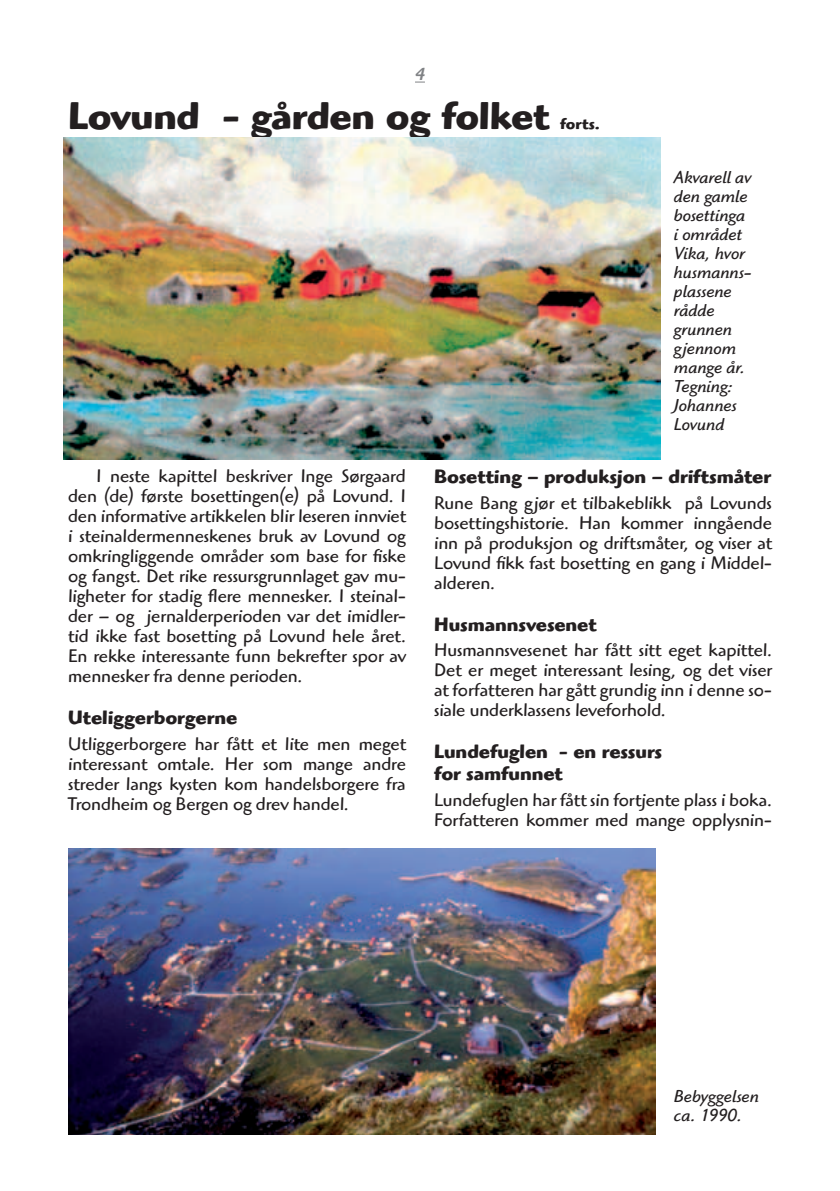
<style>
.page{position:relative;width:840px;height:1191px;background:#fff}
.page>*{position:absolute;margin:0;border:0;box-sizing:border-box;transform-origin:0 0}
.t1{font:700 40px "Highlander Std";letter-spacing:-.01em;color:#231f20}
.t2{font:700 20px/22px "Highlander Std";color:#231f20}
.t3{font:19px/20px "Highlander Std";color:#231f20;text-align:justify}
.t4{font:italic 18px/19px "Highlander Std";letter-spacing:-.005em;color:#231f20}
.t5{font:italic 500 18px "Highlander Std";color:#808285}
.t6{font:700 16px "Highlander Std";letter-spacing:.02em;color:#231f20}
</style>
<div class="page">
<img style="left:64px;top:137px;width:595px;height:322px">
<img style="left:68px;top:848px;width:587px;height:286px">
<p class="t5" style="left:415px;top:64px;width:11px">4</p>
<h1 class="t1" style="left:68px;top:92px;width:482px">Lovund - gården og folket</h1>
<p class="t6" style="left:559px;top:114px;width:41px">forts.</p>
<p class="t4" style="left:673px;top:168px;width:79px">Akvarell av den gamle bosettinga i området<br>Vika, hvor husmanns&shy;plassene rådde grunnen gjennom mange år.<br>Tegning:<br>Johannes<br>Lovund</p>
<p class="t3" style="left:68px;top:466px;width:339px;text-indent:28px">I neste kapittel beskriver Inge Sørgaard den (de) første bosettingen(e) på Lovund. I den informative artikkelen blir leseren innviet i steinaldermenneskenes bruk av Lovund og omkringliggende områder som base for fiske og fangst. Det rike ressursgrunnlaget gav mu&shy;ligheter for stadig flere mennesker. I steinal&shy;der – og jernalderperioden var det imidler&shy;tid ikke fast bosetting på Lovund hele året.<br>En rekke interessante funn bekrefter spor av mennesker fra denne perioden.</p>
<p class="t2" style="left:68px;top:706px;width:170px">Uteliggerborgerne</p>
<p class="t3" style="left:68px;top:734px;width:339px">Utliggerborgere har fått et lite men meget interessant omtale. Her som mange andre streder langs kysten kom handelsborgere fra Trondheim og Bergen og drev handel.</p>
<p class="t2" style="left:434px;top:465px;width:338px">Bosetting – produksjon – driftsmåter</p>
<p class="t3" style="left:434px;top:492px;width:339px">Rune Bang gjør et tilbakeblikk på Lovunds bosettingshistorie. Han kommer inngående inn på produksjon og driftsmåter, og viser at Lovund fikk fast bosetting en gang i Middel&shy;alderen.</p>
<p class="t2" style="left:434px;top:613px;width:164px">Husmannsvesenet</p>
<p class="t3" style="left:434px;top:640px;width:339px">Husmannsvesenet har fått sitt eget kapittel.<br>Det er meget interessant lesing, og det viser at forfatteren har gått grundig inn i denne so&shy;siale underklassens leveforhold.</p>
<p class="t2" style="left:434px;top:740px;width:229px">Lundefuglen - en ressurs for samfunnet</p>
<p class="t3" style="left:434px;top:790px;width:339px">Lundefuglen har fått sin fortjente plass i boka.<br>Forfatteren kommer med mange opplysnin-</p>
<p class="t4" style="left:673px;top:1087px;width:86px">Bebyggelsen ca. 1990.</p>
</div>
